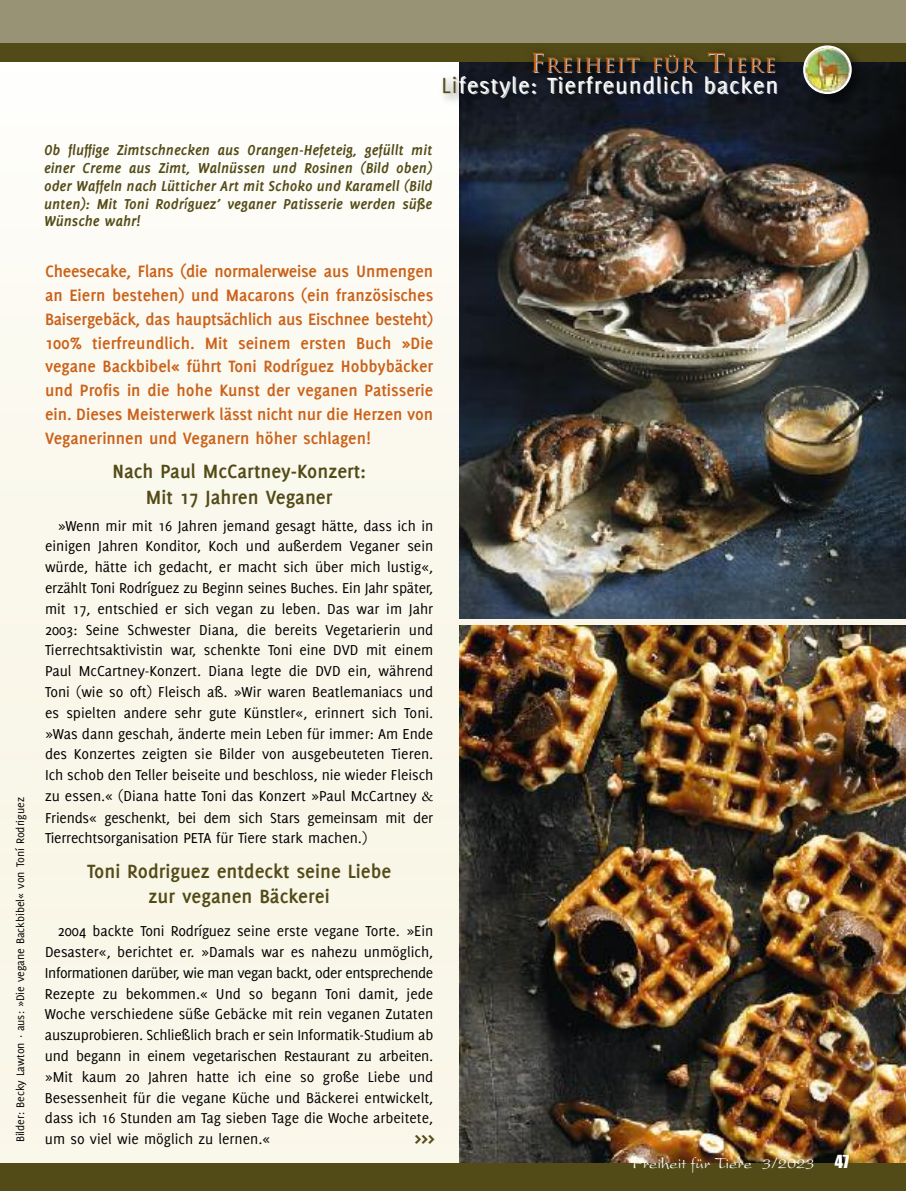
<style>
.page{position:relative;width:906px;height:1191px;background:#fff}
.page>*{position:absolute;margin:0;border:0;box-sizing:border-box;transform-origin:0 0}
.t1{font:24px "Delicious";letter-spacing:.05em;color:#fff}
.t2{font:700 22.5px "Delicious";color:#534b17}
.t3{font:700 21px/25.5px "Delicious";color:#534b17;text-align:center}
.t4{font:19.2px "Trajan";letter-spacing:.065em;color:#cb621a}
.t5{font:700 18px/23.7px "Delicious";color:#cb621a;text-align:justify}
.t6{font:16.5px "President";color:#fff}
.t7{font:15.75px/20.9px "Delicious";color:#000;text-align:justify}
.t8{font:italic 700 15.75px/17.7px "Delicious";color:#534b17;text-align:justify}
.t9{font:12px "Delicious";color:#000}
.s1{font-size:25.5px}
.s2{color:#ccc}
.s3{color:#534b17}
.s4{font-family:"Garamond"}
.s5{font-family:"Impact"}
</style>
<div class="page">
<div style="left:0;top:55px;width:906px;height:1135px;background:linear-gradient(to right,#faf9ee,#faf7e9)"></div>
<img style="left:459px;top:625px;width:447px;height:538px">
<img style="left:459px;top:61px;width:447px;height:557px">
<div style="left:0;top:1163px;width:906px;height:28px;background:#534b17"></div>
<div style="left:0;top:0;width:906px;height:44px;background:#979374"></div>
<div style="left:0;top:43px;width:906px;height:18px;background:#534b17"></div>
<img style="left:801px;top:54px;width:70px;height:60px">
<svg style="left:832px;top:46px;width:19px;height:48px"></svg>
<img style="left:533px;top:45px;width:299px;height:62px">
<img style="left:219px;top:61px;width:582px;height:66px">
<p class="t4" style="left:530px;top:54px;width:247px"><span class="s1">F</span>REIHEIT F<span class="s2">ÜR</span> <span class="s1">T</span>IE<span class="s2">R</span>E</p>
<h1 class="t1" style="left:441px;top:76px;width:338px"><span class="s3">Li</span>festyle: Tierfreundlich backen</h1>
<p class="t9" style="left:16px;top:1142px;width:347px;rotate:-90deg">Bilder: Becky Lawton · aus: »Die vegane Backbibel« von Toní Rodriguez</p>
<p class="t8" style="left:44px;top:142px;width:390px">Ob fluffige Zimtschnecken aus Orangen-Hefeteig, gefüllt mit einer Creme aus Zimt, Walnüssen und Rosinen (Bild oben) oder Waffeln nach Lütticher Art mit Schoko und Karamell (Bild unten): Mit Toni Rodríguez’ veganer Patisserie werden süße Wünsche wahr!</p>
<p class="t5" style="left:45px;top:261px;width:390px">Cheesecake, Flans (die normalerweise aus Unmengen an Eiern bestehen) und Macarons (ein französisches Baisergebäck, das hauptsächlich aus Eischnee besteht)<br>100% tierfreundlich. Mit seinem ersten Buch »Die vegane Backbibel« führt Toni Rodríguez Hobbybäcker und Profis in die hohe Kunst der veganen Patisserie ein. Dieses Meisterwerk lässt nicht nur die Herzen von Veganerinnen und Veganern höher schlagen!</p>
<h3 class="t3" style="left:112px;top:460px;width:255px">Nach Paul McCartney-Konzert:<br>Mit 17 Jahren Veganer</h3>
<p class="t7" style="left:45px;top:516px;width:390px;text-indent:13px">»Wenn mir mit 16 Jahren jemand gesagt hätte, dass ich in einigen Jahren Konditor, Koch und außerdem Veganer sein würde, hätte ich gedacht, er macht sich über mich lustig«, erzählt Toni Rodríguez zu Beginn seines Buches. Ein Jahr später, mit 17, entschied er sich vegan zu leben. Das war im Jahr 2003: Seine Schwester Diana, die bereits Vegetarierin und Tierrechtsaktivistin war, schenkte Toni eine DVD mit einem Paul McCartney-Konzert. Diana legte die DVD ein, während Toni (wie so oft) Fleisch aß. »Wir waren Beatlemaniacs und es spielten andere sehr gute Künstler«, erinnert sich Toni. »Was dann geschah, änderte mein Leben für immer: Am Ende des Konzertes zeigten sie Bilder von ausgebeuteten Tieren.<br>Ich schob den Teller beiseite und beschloss, nie wieder Fleisch zu essen.« (Diana hatte Toni das Konzert »Paul McCartney <span class="s4">&amp; </span>Friends« geschenkt, bei dem sich Stars gemeinsam mit der Tierrechtsorganisation PETA für Tiere stark machen.)</p>
<h3 class="t3" style="left:87px;top:859px;width:306px">Toni Rodriguez entdeckt seine Liebe zur veganen Bäckerei</h3>
<p class="t7" style="left:45px;top:921px;width:390px;text-indent:13px">2004 backte Toni Rodríguez seine erste vegane Torte. »Ein Desaster«, berichtet er. »Damals war es nahezu unmöglich, Informationen darüber, wie man vegan backt, oder entsprechende Rezepte zu bekommen.« Und so begann Toni damit, jede Woche verschiedene süße Gebäcke mit rein veganen Zutaten auszuprobieren. Schließlich brach er sein Informatik-Studium ab und begann in einem vegetarischen Restaurant zu arbeiten. »Mit kaum 20 Jahren hatte ich eine so große Liebe und Besessenheit für die vegane Küche und Bäckerei entwickelt, dass ich 16 Stunden am Tag sieben Tage die Woche arbeitete, um so viel wie möglich zu lernen.«</p>
<h2 class="t2" style="left:415px;top:1129px;width:22px">&gt;&gt;&gt;</h2>
<p class="t6" style="left:632px;top:1158px;width:219px">Freiheit für Tiere 3/2023 <span class="s5">47</span></p>
</div>
